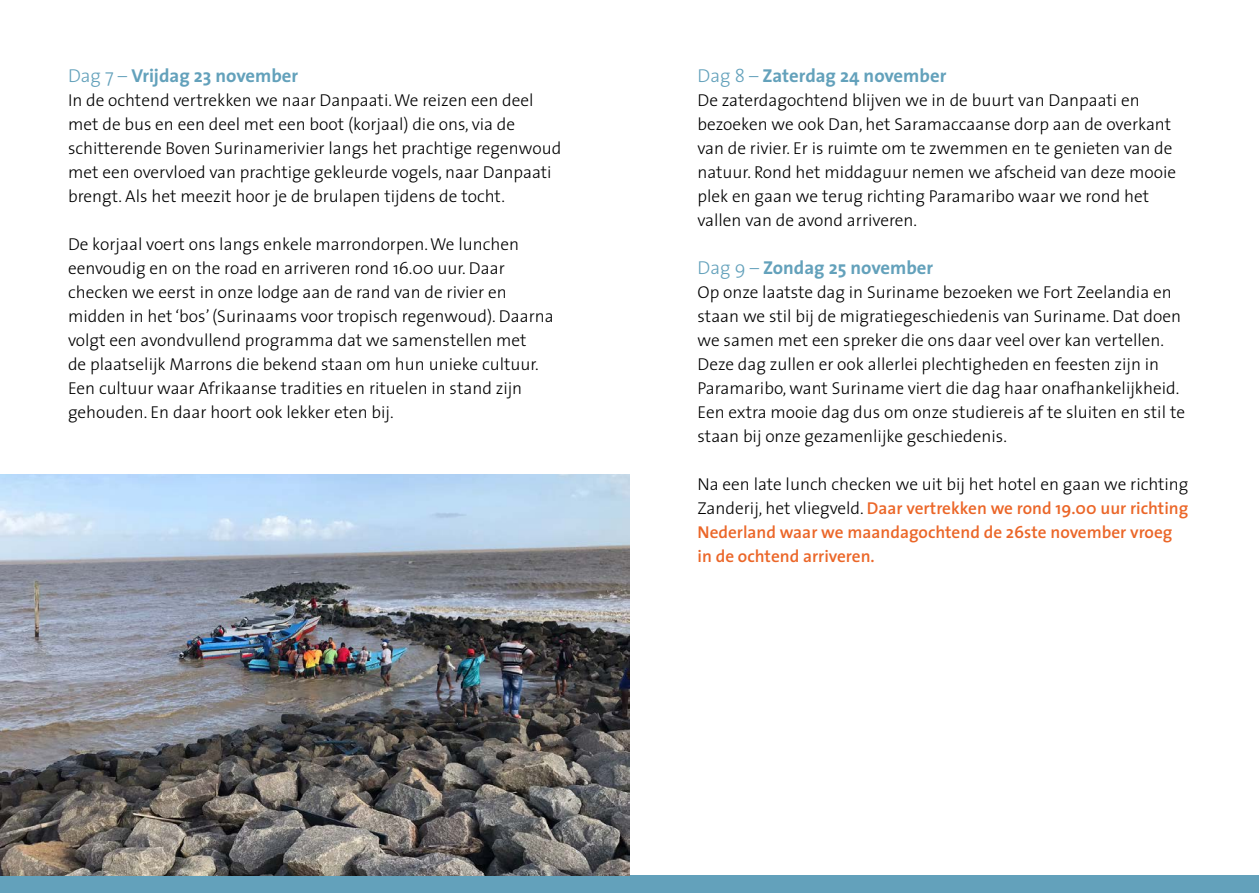
<style>
.page{position:relative;width:1259px;height:893px;background:#fff}
.page>*{position:absolute;margin:0;border:0;box-sizing:border-box;transform-origin:0 0}
.t1{font:700 18.75px "The Sans";color:#63a1bb}
.t2{font:300 17.25px/24px "The Sans";color:#000}
.t3{font:600 17.25px/24px "The Sans";color:#eb6628}
.s1{font-weight:300}
.s2{font-weight:300;color:#000}
</style>
<div class="page">
<div style="left:0;top:876px;width:1259px;height:17px;background:#63a1bb"></div>
<img style="left:0;top:474px;width:629px;height:402px">
<p class="t1" style="left:68px;top:60px;width:232px"><span class="s1">Dag 7 –</span> Vrijdag 23 november</p>
<p class="t2" style="left:68px;top:87px;width:495px">In de ochtend vertrekken we naar Danpaati. We reizen een deel met de bus en een deel met een boot (korjaal) die ons, via de schitterende Boven Surinamerivier langs het prachtige regenwoud met een overvloed van prachtige gekleurde vogels, naar Danpaati brengt. Als het meezit hoor je de brulapen tijdens de tocht.</p>
<p class="t2" style="left:68px;top:231px;width:487px">De korjaal voert ons langs enkele marrondorpen. We lunchen eenvoudig en on the road en arriveren rond 16.00 uur. Daar checken we eerst in onze lodge aan de rand van de rivier en midden in het ‘bos’ (Surinaams voor tropisch regenwoud). Daarna volgt een avondvullend programma dat we samenstellen met<br>de plaatselijk Marrons die bekend staan om hun unieke cultuur.<br>Een cultuur waar Afrikaanse tradities en rituelen in stand zijn gehouden. En daar hoort ook lekker eten bij.</p>
<p class="t1" style="left:697px;top:60px;width:250px"><span class="s1">Dag 8 –</span> Zaterdag 24 november</p>
<p class="t2" style="left:697px;top:87px;width:480px">De zaterdagochtend blijven we in de buurt van Danpaati en bezoeken we ook Dan, het Saramaccaanse dorp aan de overkant van de rivier. Er is ruimte om te zwemmen en te genieten van de natuur. Rond het middaguur nemen we afscheid van deze mooie plek en gaan we terug richting Paramaribo waar we rond het vallen van de avond arriveren.</p>
<p class="t1" style="left:697px;top:252px;width:237px"><span class="s1">Dag 9 –</span> Zondag 25 november</p>
<p class="t2" style="left:697px;top:279px;width:489px">Op onze laatste dag in Suriname bezoeken we Fort Zeelandia en staan we stil bij de migratiegeschiedenis van Suriname. Dat doen we samen met een spreker die ons daar veel over kan vertellen.<br>Deze dag zullen er ook allerlei plechtigheden en feesten zijn in Paramaribo, want Suriname viert die dag haar onafhankelijkheid.<br>Een extra mooie dag dus om onze studiereis af te sluiten en stil te staan bij onze gezamenlijke geschiedenis.</p>
<p class="t3" style="left:697px;top:471px;width:492px"><span class="s2">Na een late lunch checken we uit bij het hotel en gaan we richting Zanderij, het vliegveld.</span> Daar vertrekken we rond 19.00 uur richting Nederland waar we maandagochtend de 26ste november vroeg in de ochtend arriveren.</p>
</div>
